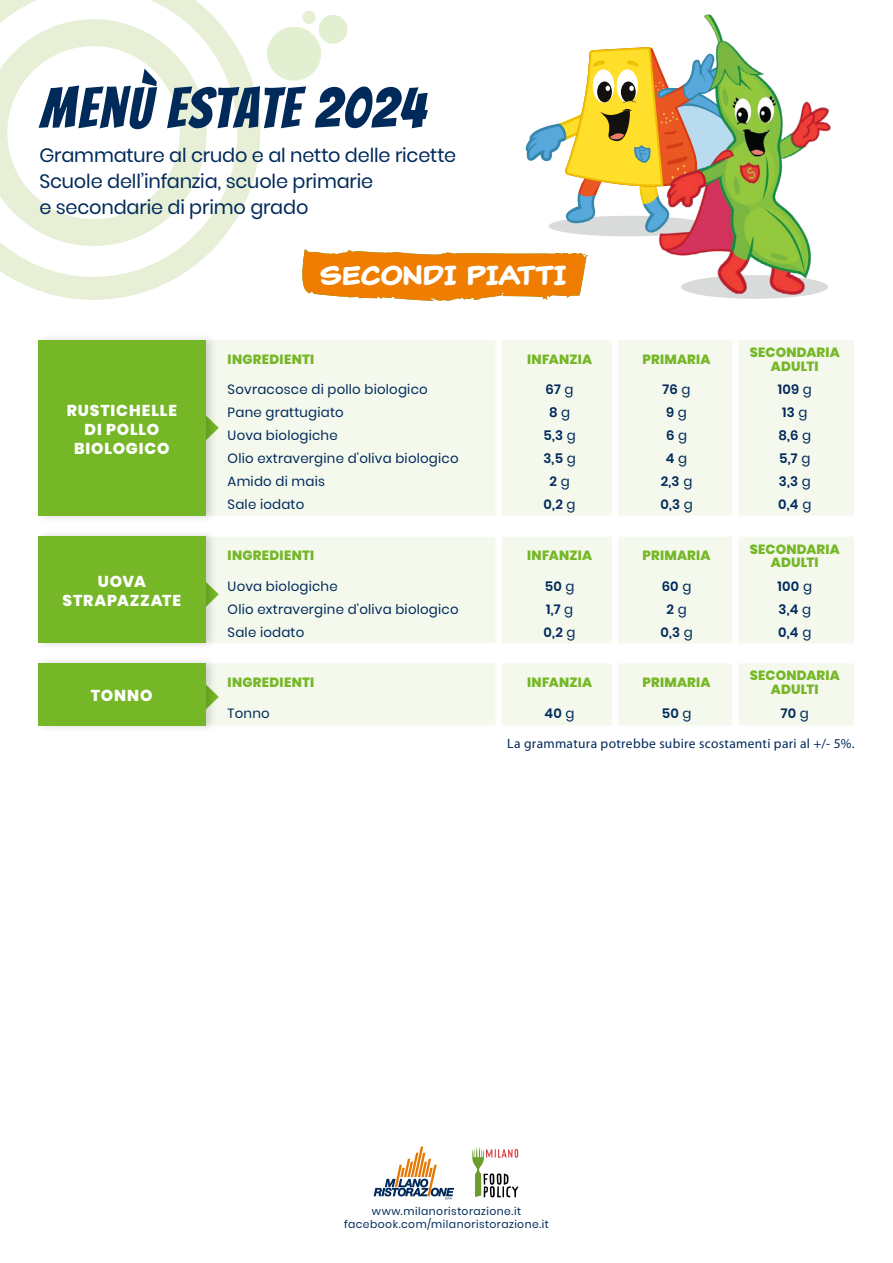
<style>
.page{position:relative;width:893px;height:1263px;background:#fff}
.page>*{position:absolute;margin:0;border:0;box-sizing:border-box;transform-origin:0 0}
.t1{font:56.7px "Bangers";letter-spacing:.025em;color:#002a5a}
.t2{font:700 27px "Classic Comic";color:#fff}
.t3{font:19.35px/26.2px "Poppins";letter-spacing:-.01em;color:#002a5a}
.t4{font:800 15.75px/18.9px "Poppins";letter-spacing:.05em;color:#fff;text-align:center}
.t5{font:13.5px "Myriad Pro";letter-spacing:.02em;color:#002a5a}
.t6{font:13.35px "Poppins";letter-spacing:.015em;color:#002a5a}
.t7{font:800 13.35px/13.4px "Poppins";letter-spacing:.015em;color:#75b726;text-align:center}
.t8{font:600 13.35px "Poppins";letter-spacing:.015em;color:#002a5a}
.t9{font:10.8px/12.9px "Poppins";letter-spacing:.045em;color:#002a5a;text-align:center}
.s1{font-weight:400}
</style>
<div class="page">
<svg style="left:0;top:0;width:260px;height:300px"></svg>
<svg style="left:267px;top:15px;width:81px;height:66px"></svg>
<div style="left:302px;top:10px;width:14px;height:14px;background:#e7f0d7;border-radius:50%"></div>
<svg style="left:374px;top:1146px;width:80px;height:54px"></svg>
<svg style="left:472px;top:1147px;width:46px;height:50px"></svg>
<svg style="left:302px;top:249px;width:193px;height:52px;background:#ef8f23"></svg>
<img style="left:495px;top:14px;width:336px;height:286px">
<div style="left:218px;top:340px;width:636px;height:175px;background:#f4f8ed"></div>
<svg style="left:218px;top:412px;width:1px;height:32px"></svg>
<div style="left:34px;top:332px;width:184px;height:192px;background:#000;opacity:.16"></div>
<div style="left:38px;top:340px;width:167px;height:175px;background:#75b726"></div>
<div style="left:218px;top:537px;width:636px;height:106px;background:#f4f8ed"></div>
<svg style="left:218px;top:578px;width:1px;height:32px"></svg>
<div style="left:34px;top:528px;width:184px;height:123px;background:#000;opacity:.16"></div>
<div style="left:38px;top:537px;width:167px;height:106px;background:#75b726"></div>
<div style="left:218px;top:663px;width:636px;height:62px;background:#f4f8ed"></div>
<div style="left:34px;top:655px;width:184px;height:78px;background:#000;opacity:.16"></div>
<div style="left:38px;top:663px;width:167px;height:62px;background:#75b726"></div>
<div style="left:612px;top:340px;width:6px;height:594px;background:#fff"></div>
<div style="left:495px;top:340px;width:7px;height:594px;background:#fff"></div>
<div style="left:732px;top:340px;width:7px;height:594px;background:#fff"></div>
<h1 class="t1" style="left:40px;top:75px;width:387px">Menù ESTATE 2024</h1>
<h3 class="t3" style="left:39px;top:142px;width:418px">Grammature al crudo e al netto delle ricette<br>Scuole dell’infanzia, scuole primarie<br>e secondarie di primo grado</h3>
<p class="t4" style="left:67px;top:401px;width:112px">RUSTICHELLE<br>DI POLLO<br>BIOLOGICO</p>
<p class="t4" style="left:63px;top:572px;width:120px">UOVA<br>STRAPAZZATE</p>
<p class="t4" style="left:91px;top:686px;width:63px">TONNO</p>
<h2 class="t2" style="left:320px;top:258px;width:248px">SECONDI PIATTI</h2>
<p class="t7" style="left:228px;top:353px;width:88px">INGREDIENTI</p>
<p class="t7" style="left:527px;top:353px;width:67px">INFANZIA</p>
<p class="t7" style="left:643px;top:353px;width:69px">PRIMARIA</p>
<p class="t7" style="left:750px;top:346px;width:92px">SECONDARIA<br>ADULTI</p>
<p class="t6" style="left:228px;top:382px;width:202px">Sovracosce di pollo biologico</p>
<p class="t8" style="left:546px;top:382px;width:30px">67 <span class="s1">g</span></p>
<p class="t8" style="left:663px;top:382px;width:30px">76 <span class="s1">g</span></p>
<p class="t8" style="left:778px;top:382px;width:36px">109 <span class="s1">g</span></p>
<p class="t6" style="left:228px;top:405px;width:118px">Pane grattugiato</p>
<p class="t8" style="left:549px;top:405px;width:23px">8 <span class="s1">g</span></p>
<p class="t8" style="left:666px;top:405px;width:22px">9 <span class="s1">g</span></p>
<p class="t8" style="left:782px;top:405px;width:27px">13 <span class="s1">g</span></p>
<p class="t6" style="left:228px;top:428px;width:112px">Uova biologiche</p>
<p class="t8" style="left:543px;top:428px;width:34px">5,3 <span class="s1">g</span></p>
<p class="t8" style="left:666px;top:428px;width:23px">6 <span class="s1">g</span></p>
<p class="t8" style="left:778px;top:428px;width:34px">8,6 <span class="s1">g</span></p>
<p class="t6" style="left:228px;top:450px;width:232px">Olio extravergine d'oliva biologico</p>
<p class="t8" style="left:543px;top:451px;width:34px">3,5 <span class="s1">g</span></p>
<p class="t8" style="left:666px;top:451px;width:23px">4 <span class="s1">g</span></p>
<p class="t8" style="left:779px;top:451px;width:33px">5,7 <span class="s1">g</span></p>
<p class="t6" style="left:228px;top:473px;width:99px">Amido di mais</p>
<p class="t8" style="left:549px;top:473px;width:22px">2 <span class="s1">g</span></p>
<p class="t8" style="left:661px;top:473px;width:33px">2,3 <span class="s1">g</span></p>
<p class="t8" style="left:779px;top:473px;width:33px">3,3 <span class="s1">g</span></p>
<p class="t6" style="left:228px;top:496px;width:78px">Sale iodato</p>
<p class="t8" style="left:544px;top:496px;width:33px">0,2 <span class="s1">g</span></p>
<p class="t8" style="left:660px;top:496px;width:34px">0,3 <span class="s1">g</span></p>
<p class="t8" style="left:778px;top:496px;width:35px">0,4 <span class="s1">g</span></p>
<p class="t7" style="left:228px;top:549px;width:88px">INGREDIENTI</p>
<p class="t7" style="left:527px;top:549px;width:67px">INFANZIA</p>
<p class="t7" style="left:643px;top:549px;width:69px">PRIMARIA</p>
<p class="t7" style="left:750px;top:542px;width:92px">SECONDARIA<br>ADULTI</p>
<p class="t6" style="left:228px;top:578px;width:112px">Uova biologiche</p>
<p class="t8" style="left:545px;top:578px;width:31px">50 <span class="s1">g</span></p>
<p class="t8" style="left:662px;top:578px;width:31px">60 <span class="s1">g</span></p>
<p class="t8" style="left:778px;top:578px;width:36px">100 <span class="s1">g</span></p>
<p class="t6" style="left:228px;top:601px;width:232px">Olio extravergine d'oliva biologico</p>
<p class="t8" style="left:546px;top:601px;width:29px">1,7 <span class="s1">g</span></p>
<p class="t8" style="left:666px;top:601px;width:22px">2 <span class="s1">g</span></p>
<p class="t8" style="left:778px;top:601px;width:34px">3,4 <span class="s1">g</span></p>
<p class="t6" style="left:228px;top:624px;width:78px">Sale iodato</p>
<p class="t8" style="left:544px;top:624px;width:33px">0,2 <span class="s1">g</span></p>
<p class="t8" style="left:660px;top:624px;width:34px">0,3 <span class="s1">g</span></p>
<p class="t8" style="left:778px;top:624px;width:35px">0,4 <span class="s1">g</span></p>
<p class="t7" style="left:228px;top:676px;width:88px">INGREDIENTI</p>
<p class="t7" style="left:527px;top:676px;width:67px">INFANZIA</p>
<p class="t7" style="left:643px;top:676px;width:69px">PRIMARIA</p>
<p class="t7" style="left:750px;top:669px;width:92px">SECONDARIA<br>ADULTI</p>
<p class="t6" style="left:228px;top:706px;width:44px">Tonno</p>
<p class="t8" style="left:545px;top:706px;width:32px">40 <span class="s1">g</span></p>
<p class="t8" style="left:662px;top:706px;width:31px">50 <span class="s1">g</span></p>
<p class="t8" style="left:781px;top:706px;width:30px">70 <span class="s1">g</span></p>
<p class="t5" style="left:507px;top:736px;width:349px">La grammatura potrebbe subire scostamenti pari al +/- 5%.</p>
<p class="t9" style="left:344px;top:1205px;width:206px">www.milanoristorazione.it facebook.com/milanoristorazione.it</p>
</div>
